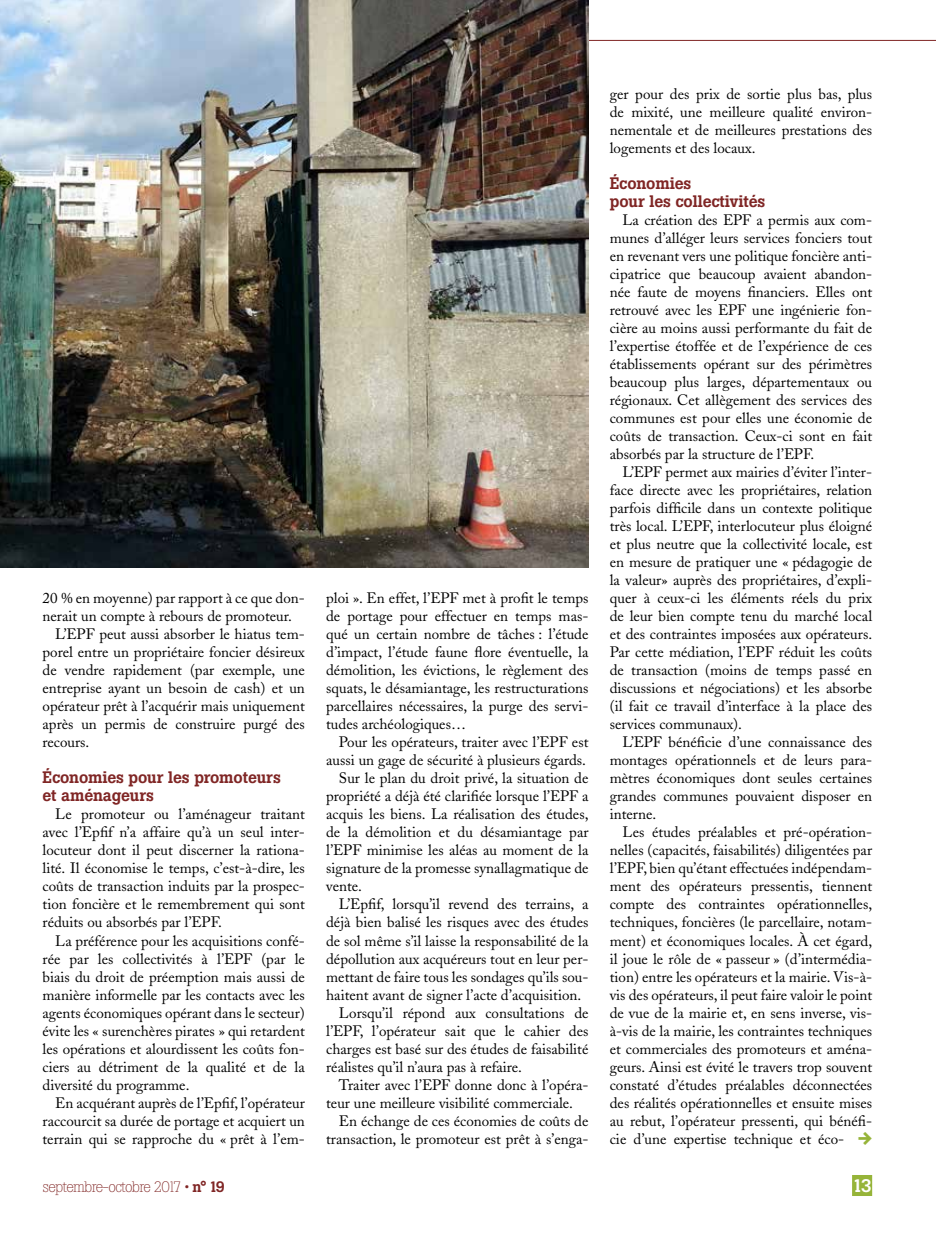
<style>
.page{position:relative;width:936px;height:1234px;background:#fff}
.page>*{position:absolute;margin:0;border:0;box-sizing:border-box;transform-origin:0 0}
.t1{font:500 18px "Boton";color:#fff}
.t2{font:500 16.5px/18px "Boton";letter-spacing:-.01em;color:#802625}
.t3{font:15px/18px "Adobe Caslon";color:#000;text-align:justify}
.t4{font:300 15px "Boton";letter-spacing:-.05em;color:#802625}
.s1{font-family:"Flesh Plain";font-size:18px;color:#96b439}
.s2{font-weight:500}
</style>
<div class="page">
<div style="left:852px;top:1174px;width:20px;height:21px;background:#96b439"></div>
<hr style="left:0;top:40px;width:935px;height:1px;background:#802625">
<img style="left:0;top:0;width:588px;height:567px">
<p class="t3" style="left:43px;top:589px;width:264px">20 % en moyenne) par rapport à ce que don-</p>
<p class="t3" style="left:43px;top:607px;width:251px">nerait un compte à rebours de promoteur.</p>
<p class="t3" style="left:55px;top:625px;width:251px">L’EPF peut aussi absorber le hiatus tem-</p>
<p class="t3" style="left:43px;top:643px;width:264px">porel entre un propriétaire foncier désireux</p>
<p class="t3" style="left:43px;top:661px;width:264px">de vendre rapidement (par exemple, une</p>
<p class="t3" style="left:43px;top:679px;width:264px">entreprise ayant un besoin de cash) et un</p>
<p class="t3" style="left:43px;top:697px;width:264px">opérateur prêt à l’acquérir mais uniquement</p>
<p class="t3" style="left:43px;top:715px;width:264px">après un permis de construire purgé des</p>
<p class="t3" style="left:43px;top:733px;width:48px">recours.</p>
<p class="t2" style="left:43px;top:768px;width:240px">Économies pour les promoteurs et aménageurs</p>
<p class="t3" style="left:43px;top:805px;width:264px;text-indent:13px">Le promoteur ou l’aménageur traitant avec l’Epfif n’a affaire qu’à un seul inter&shy;locuteur dont il peut discerner la rationa&shy;lité. Il économise le temps, c’est-à-dire, les coûts de transaction induits par la prospec&shy;tion foncière et le remembrement qui sont réduits ou absorbés par l’EPF.</p>
<p class="t3" style="left:43px;top:931px;width:264px;text-indent:13px">La préférence pour les acquisitions confé&shy;rée par les collectivités à l’EPF (par le biais du droit de préemption mais aussi de manière informelle par les contacts avec les agents économiques opérant dans le secteur) évite les « surenchères pirates » qui retardent les opérations et alourdissent les coûts fon&shy;ciers au détriment de la qualité et de la diversité du programme.</p>
<p class="t3" style="left:43px;top:1093px;width:264px;text-indent:13px">En acquérant auprès de l’Epfif, l’opérateur raccourcit sa durée de portage et acquiert un terrain qui se rapproche du « prêt à l’em-</p>
<p class="t3" style="left:326px;top:589px;width:264px">ploi ». En effet, l’EPF met à profit le temps de portage pour effectuer en temps mas&shy;qué un certain nombre de tâches : l’étude d’impact, l’étude faune flore éventuelle, la démolition, les évictions, le règlement des squats, le désamiantage, les restructurations parcellaires nécessaires, la purge des servi&shy;tudes archéologiques…</p>
<p class="t3" style="left:339px;top:733px;width:251px">Pour les opérateurs, traiter avec l’EPF est</p>
<p class="t3" style="left:326px;top:751px;width:261px">aussi un gage de sécurité à plusieurs égards.</p>
<p class="t3" style="left:339px;top:769px;width:251px">Sur le plan du droit privé, la situation de</p>
<p class="t3" style="left:326px;top:787px;width:264px">propriété a déjà été clarifiée lorsque l’EPF a</p>
<p class="t3" style="left:326px;top:805px;width:264px">acquis les biens. La réalisation des études,</p>
<p class="t3" style="left:326px;top:823px;width:264px">de la démolition et du désamiantage par</p>
<p class="t3" style="left:326px;top:841px;width:264px">l’EPF minimise les aléas au moment de la</p>
<p class="t3" style="left:326px;top:859px;width:264px">signature de la promesse synallagmatique de</p>
<p class="t3" style="left:326px;top:877px;width:37px">vente.</p>
<p class="t3" style="left:339px;top:895px;width:251px">L’Epfif, lorsqu’il revend des terrains, a</p>
<p class="t3" style="left:326px;top:913px;width:264px">déjà bien balisé les risques avec des études</p>
<p class="t3" style="left:326px;top:931px;width:264px">de sol même s’il laisse la responsabilité de la</p>
<p class="t3" style="left:326px;top:949px;width:264px">dépollution aux acquéreurs tout en leur per-</p>
<p class="t3" style="left:326px;top:967px;width:264px">mettant de faire tous les sondages qu’ils sou-</p>
<p class="t3" style="left:326px;top:985px;width:256px">haitent avant de signer l’acte d’acquisition.</p>
<p class="t3" style="left:339px;top:1003px;width:251px">Lorsqu’il répond aux consultations de</p>
<p class="t3" style="left:326px;top:1021px;width:264px">l’EPF, l’opérateur sait que le cahier des</p>
<p class="t3" style="left:326px;top:1039px;width:264px">charges est basé sur des études de faisabilité</p>
<p class="t3" style="left:326px;top:1057px;width:197px">réalistes qu’il n’aura pas à refaire.</p>
<p class="t3" style="left:339px;top:1075px;width:251px">Traiter avec l’EPF donne donc à l’opéra-</p>
<p class="t3" style="left:326px;top:1093px;width:248px">teur une meilleure visibilité commerciale.</p>
<p class="t3" style="left:339px;top:1111px;width:251px">En échange de ces économies de coûts de</p>
<p class="t3" style="left:326px;top:1129px;width:264px">transaction, le promoteur est prêt à s’enga-</p>
<p class="t3" style="left:609px;top:85px;width:264px">ger pour des prix de sortie plus bas, plus de mixité, une meilleure qualité environ&shy;nementale et de meilleures prestations des logements et des locaux.</p>
<p class="t2" style="left:609px;top:174px;width:157px">Économies<br>pour les collectivités</p>
<p class="t3" style="left:609px;top:211px;width:264px;text-indent:13px">La création des EPF a permis aux com&shy;munes d’alléger leurs services fonciers tout en revenant vers une politique foncière anti&shy;cipatrice que beaucoup avaient abandon&shy;née faute de moyens financiers. Elles ont retrouvé avec les EPF une ingénierie fon&shy;cière au moins aussi performante du fait de l’expertise étoffée et de l’expérience de ces établissements opérant sur des périmètres beaucoup plus larges, départementaux ou régionaux. Cet allègement des services des communes est pour elles une économie de coûts de transaction. Ceux-ci sont en fait absorbés par la structure de l’EPF.</p>
<p class="t3" style="left:609px;top:463px;width:264px;text-indent:13px">L’EPF permet aux mairies d’éviter l’inter&shy;face directe avec les propriétaires, relation parfois difficile dans un contexte politique très local. L’EPF, interlocuteur plus éloigné et plus neutre que la collectivité locale, est en mesure de pratiquer une « pédagogie de la valeur» auprès des propriétaires, d’expli&shy;quer à ceux-ci les éléments réels du prix de leur bien compte tenu du marché local et des contraintes imposées aux opérateurs.<br>Par cette médiation, l’EPF réduit les coûts de transaction (moins de temps passé en discussions et négociations) et les absorbe (il fait ce travail d’interface à la place des services communaux).</p>
<p class="t3" style="left:609px;top:733px;width:264px;text-indent:13px">L’EPF bénéficie d’une connaissance des montages opérationnels et de leurs para&shy;mètres économiques dont seules certaines grandes communes pouvaient disposer en interne.</p>
<p class="t3" style="left:609px;top:823px;width:266px;text-align:left;text-indent:13px">Les études préalables et pré-opération&shy;nelles (capacités, faisabilités) diligentées par l’EPF, bien qu’étant effectuées indépendam&shy;ment des opérateurs pressentis, tiennent compte des contraintes opérationnelles, techniques, foncières (le parcellaire, notam&shy;ment) et économiques locales. À cet égard, il joue le rôle de « passeur » (d’intermédia&shy;tion) entre les opérateurs et la mairie. Vis-à&shy;vis des opérateurs, il peut faire valoir le point de vue de la mairie et, en sens inverse, vis&shy;à-vis de la mairie, les contraintes techniques et commerciales des promoteurs et aména&shy;geurs. Ainsi est évité le travers trop souvent constaté d’études préalables déconnectées des réalités opérationnelles et ensuite mises au rebut, l’opérateur pressenti, qui bénéfi&shy;cie d’une expertise technique et éco- <span class="s1">w</span></p>
<p class="t4" style="left:43px;top:1177px;width:184px">septembre-octobre 2017 • <span class="s2">n° 19</span></p>
<p class="t1" style="left:852px;top:1174px;width:22px">13</p>
</div>
